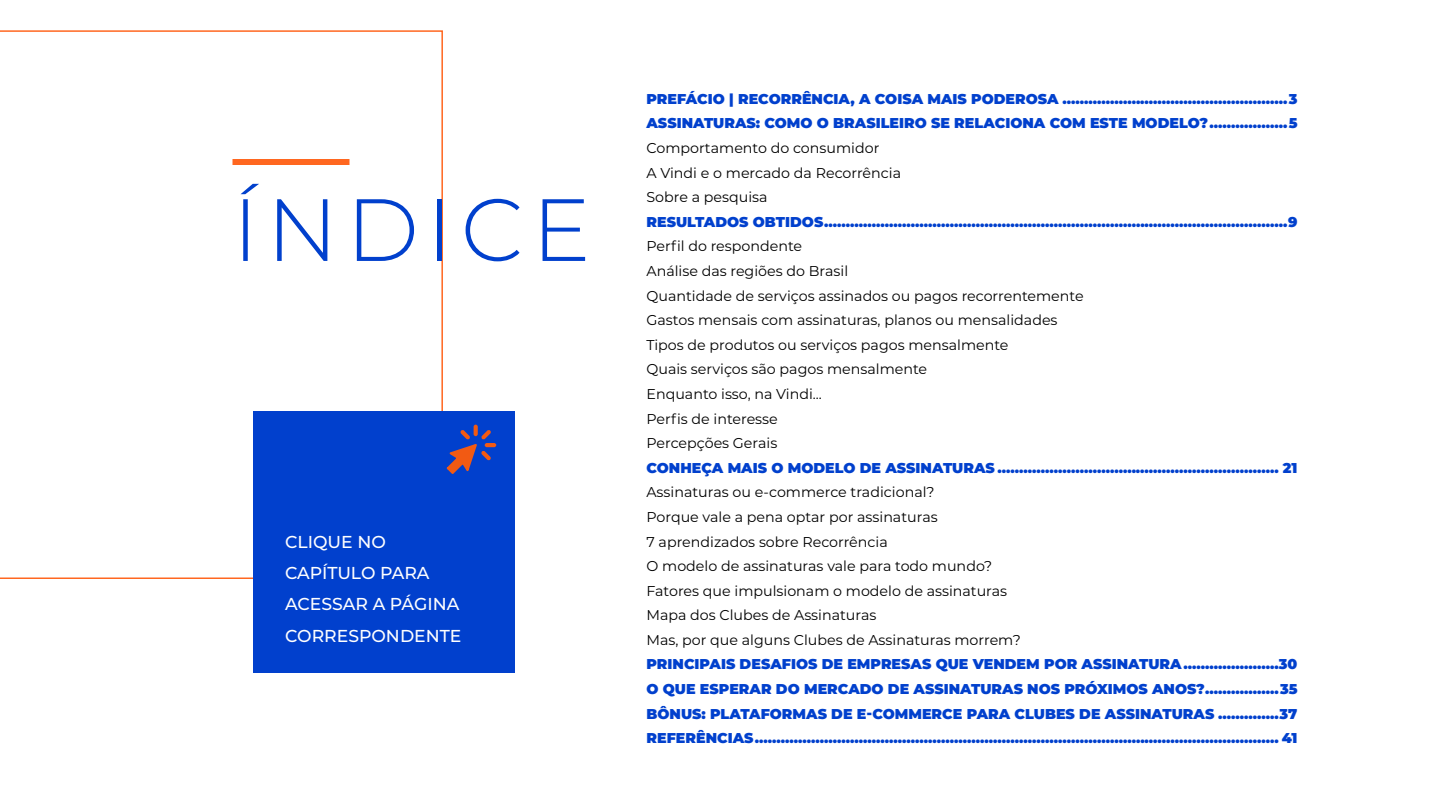
<style>
.page{position:relative;width:1440px;height:810px;background:#fff}
.page>*{position:absolute;margin:0;border:0;box-sizing:border-box;transform-origin:0 0}
.t1{font:300 88.12px "Montserrat";letter-spacing:.09em;color:#0140cd}
.t2{font:500 17.25px/31.5px "Montserrat";color:#fff}
.t3{font:900 14.25px/24.6px "Montserrat";color:#0140cd}
.t4{font:14.25px/24.6px "Montserrat";color:#000}
</style>
<div class="page">
<svg style="left:0;top:30px;width:443px;height:549px"></svg>
<div style="left:232px;top:159px;width:118px;height:6px;background:#ff6720"></div>
<div style="left:254px;top:411px;width:261px;height:261px;background:#0140cd"></div>
<svg style="left:447px;top:430px;width:44px;height:44px"></svg>
<hr style="left:485px;top:443px;width:11px;height:4px;background:#f25a13;border-radius:2px">
<svg style="left:474px;top:425px;width:4px;height:11px"></svg>
<h1 class="t1" style="left:232px;top:170px;width:360px">ÍNDICE</h1>
<p class="t2" style="left:285px;top:525px;width:178px">CLIQUE NO<br>CAPÍTULO PARA<br>ACESSAR A PÁGINA<br>CORRESPONDENTE</p>
<p class="t3" style="left:646px;top:86px;width:652px">PREFÁCIO | RECORRÊNCIA, A COISA MAIS PODEROSA ....................................................3<br>ASSINATURAS: COMO O BRASILEIRO SE RELACIONA COM ESTE MODELO?..................5</p>
<p class="t4" style="left:647px;top:135px;width:256px">Comportamento do consumidor<br>A Vindi e o mercado da Recorrência<br>Sobre a pesquisa</p>
<p class="t3" style="left:647px;top:209px;width:652px">RESULTADOS OBTIDOS...........................................................................................................9</p>
<p class="t4" style="left:647px;top:234px;width:439px">Perfil do respondente<br>Análise das regiões do Brasil<br>Quantidade de serviços assinados ou pagos recorrentemente Gastos mensais com assinaturas, planos ou mensalidades Tipos de produtos ou serviços pagos mensalmente<br>Quais serviços são pagos mensalmente<br>Enquanto isso, na Vindi...<br>Perfis de interesse<br>Percepções Gerais</p>
<p class="t3" style="left:647px;top:454px;width:652px">CONHEÇA MAIS O MODELO DE ASSINATURAS ................................................................. 21</p>
<p class="t4" style="left:647px;top:479px;width:376px">Assinaturas ou e-commerce tradicional?<br>Porque vale a pena optar por assinaturas<br>7 aprendizados sobre Recorrência<br>O modelo de assinaturas vale para todo mundo?<br>Fatores que impulsionam o modelo de assinaturas Mapa dos Clubes de Assinaturas<br>Mas, por que alguns Clubes de Assinaturas morrem?</p>
<p class="t3" style="left:647px;top:651px;width:652px;text-align:justify">PRINCIPAIS DESAFIOS DE EMPRESAS QUE VENDEM POR ASSINATURA......................30<br>O QUE ESPERAR DO MERCADO DE ASSINATURAS NOS PRÓXIMOS ANOS?.................35<br>BÔNUS: PLATAFORMAS DE E-COMMERCE PARA CLUBES DE ASSINATURAS ..............37<br>REFERÊNCIAS......................................................................................................................... 41</p>
</div>
